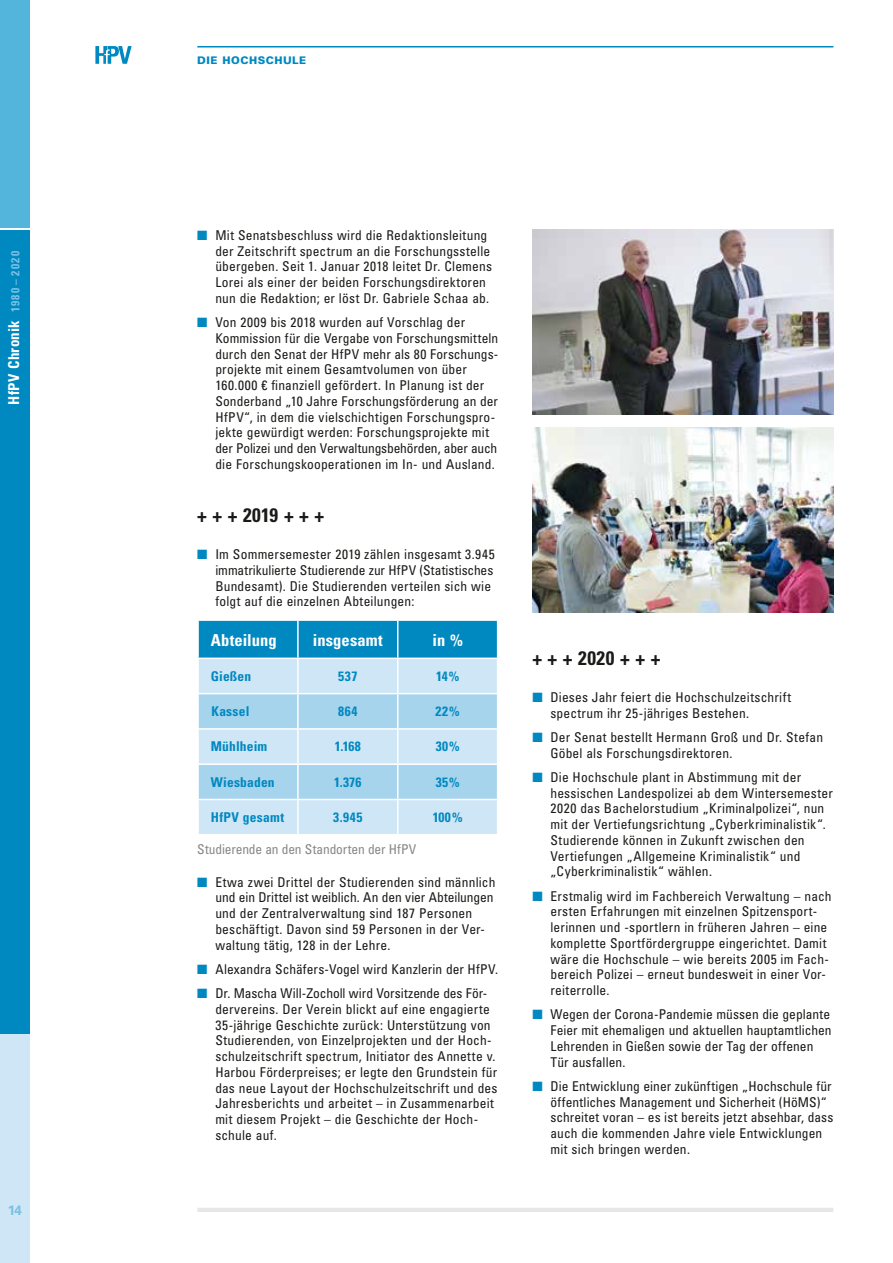
<style>
.page{position:relative;width:893px;height:1263px;background:#fff}
.page>*{position:absolute;margin:0;border:0;box-sizing:border-box;transform-origin:0 0}
.t1{font:700 condensed 19.5px "Univers LT Std";letter-spacing:.03em;color:#1a1a18}
.t2{font:700 condensed 16.5px "Univers LT Std";letter-spacing:.005em;color:#fff}
.t3{font:700 condensed 15px "Univers LT Std";letter-spacing:.015em;color:#fff}
.t4{font:condensed 13.5px/15.8px "Univers LT Std";letter-spacing:.01em;color:#1a1a18}
.t5{font:700 condensed 13.5px "Univers LT Std";letter-spacing:.015em;color:#0088c1}
.t6{font:condensed 13.5px "Univers LT Std";letter-spacing:-.015em;color:#878786}
.t7{font:700 13.5px "Univers LT Std";color:#79c1e3}
.t8{font:900 10.5px "Univers LT Std";letter-spacing:.045em;color:#0088c1}
.s1{font-size:11.7px;color:#79c1e3}
.s2{color:#0088c1}
</style>
<div class="page">
<div style="left:0;top:1033px;width:30px;height:230px;background:#cee6f5"></div>
<div style="left:0;top:230px;width:30px;height:803px;background:#0088c1"></div>
<svg style="left:95px;top:46px;width:37px;height:18px"></svg>
<hr style="left:197px;top:1208px;width:636px;height:4px;background:#e7e7e7">
<div style="left:0;top:0;width:30px;height:227px;background:#53b4dc"></div>
<hr style="left:197px;top:46px;width:636px;height:1px;background:#0088c1">
<div style="left:199px;top:621px;width:298px;height:37px;background:#0088c1"></div>
<div style="left:199px;top:659px;width:298px;height:175px;background:#cee6f5"></div>
<svg style="left:199px;top:694px;width:298px;height:105px;background:#b3daef"></svg>
<hr style="left:197px;top:728px;width:101px;height:2px;background:#fff">
<hr style="left:298px;top:728px;width:100px;height:2px;background:#fff">
<hr style="left:398px;top:728px;width:100px;height:2px;background:#fff">
<hr style="left:197px;top:763px;width:101px;height:2px;background:#fff">
<hr style="left:298px;top:763px;width:100px;height:2px;background:#fff">
<hr style="left:398px;top:763px;width:100px;height:2px;background:#fff">
<hr style="left:197px;top:799px;width:101px;height:1px;background:#fff">
<hr style="left:298px;top:799px;width:100px;height:1px;background:#fff">
<hr style="left:398px;top:799px;width:100px;height:1px;background:#fff">
<hr style="left:297px;top:621px;width:2px;height:37px;background:#fff">
<hr style="left:297px;top:659px;width:2px;height:34px;background:#fff">
<hr style="left:297px;top:694px;width:2px;height:34px;background:#fff">
<hr style="left:297px;top:730px;width:2px;height:33px;background:#fff">
<hr style="left:297px;top:765px;width:2px;height:34px;background:#fff">
<hr style="left:297px;top:800px;width:2px;height:34px;background:#fff">
<hr style="left:197px;top:693px;width:101px;height:1px;background:#fff">
<hr style="left:298px;top:693px;width:100px;height:1px;background:#fff">
<hr style="left:398px;top:693px;width:100px;height:1px;background:#fff">
<hr style="left:397px;top:621px;width:1px;height:37px;background:#fff">
<hr style="left:397px;top:659px;width:1px;height:34px;background:#fff">
<hr style="left:397px;top:694px;width:1px;height:34px;background:#fff">
<hr style="left:397px;top:730px;width:1px;height:33px;background:#fff">
<hr style="left:397px;top:765px;width:1px;height:34px;background:#fff">
<hr style="left:397px;top:800px;width:1px;height:34px;background:#fff">
<img style="left:532px;top:230px;width:301px;height:184px">
<img style="left:532px;top:427px;width:301px;height:185px">
<p class="t3" style="left:5px;top:405px;width:156px;rotate:-90deg">HfPV Chronik <span class="s1">1980 – 2020</span></p>
<p class="t7" style="left:8px;top:1203px;width:16px">14</p>
<p class="t8" style="left:197px;top:53px;width:110px">DIE HOCHSCHULE</p>
<p class="t4" style="left:215px;top:227px;width:278px;text-indent:-18px"><span class="s2">■</span> Mit Senatsbeschluss wird die Redaktionsleitung der Zeitschrift spectrum an die Forschungsstelle übergeben. Seit 1. Januar 2018 leitet Dr. Clemens Lorei als einer der beiden Forschungsdirektoren nun die Redaktion; er löst Dr. Gabriele Schaa ab.</p>
<p class="t4" style="left:215px;top:314px;width:284px;text-indent:-18px"><span class="s2">■</span> Von 2009 bis 2018 wurden auf Vorschlag der Kommission für die Vergabe von Forschungsmitteln durch den Senat der HfPV mehr als 80 Forschungs&shy;projekte mit einem Gesamtvolumen von über 160.000 € finanziell gefördert. In Planung ist der Sonderband „10 Jahre Forschungsförderung an der HfPV“, in dem die vielschichtigen Forschungspro&shy;jekte gewürdigt werden: Forschungsprojekte mit der Polizei und den Verwaltungsbehörden, aber auch die Forschungskooperationen im In- und Ausland.</p>
<h1 class="t1" style="left:197px;top:503px;width:128px">+ + + 2019 + + +</h1>
<p class="t4" style="left:215px;top:546px;width:281px;text-indent:-18px"><span class="s2">■</span> Im Sommersemester 2019 zählen insgesamt 3.945 immatrikulierte Studierende zur HfPV (Statistisches Bundesamt). Die Studierenden verteilen sich wie folgt auf die einzelnen Abteilungen:</p>
<p class="t2" style="left:211px;top:630px;width:67px">Abteilung</p>
<p class="t2" style="left:313px;top:630px;width:71px">insgesamt</p>
<p class="t2" style="left:432px;top:630px;width:32px">in %</p>
<p class="t5" style="left:211px;top:668px;width:42px">Gießen</p>
<p class="t5" style="left:338px;top:668px;width:21px">537</p>
<p class="t5" style="left:436px;top:668px;width:25px">14%</p>
<p class="t5" style="left:212px;top:703px;width:39px">Kassel</p>
<p class="t5" style="left:338px;top:703px;width:21px">864</p>
<p class="t5" style="left:436px;top:703px;width:26px">22%</p>
<p class="t5" style="left:211px;top:738px;width:58px">Mühlheim</p>
<p class="t5" style="left:335px;top:738px;width:28px">1.168</p>
<p class="t5" style="left:436px;top:738px;width:26px">30%</p>
<p class="t5" style="left:211px;top:774px;width:65px">Wiesbaden</p>
<p class="t5" style="left:334px;top:774px;width:29px">1.376</p>
<p class="t5" style="left:436px;top:774px;width:25px">35%</p>
<p class="t5" style="left:211px;top:809px;width:75px">HfPV gesamt</p>
<p class="t5" style="left:333px;top:809px;width:31px">3.945</p>
<p class="t5" style="left:433px;top:809px;width:31px">100%</p>
<p class="t6" style="left:197px;top:840px;width:221px">Studierende an den Standorten der HfPV</p>
<p class="t4" style="left:215px;top:874px;width:282px;text-indent:-18px"><span class="s2">■</span> Etwa zwei Drittel der Studierenden sind männlich und ein Drittel ist weiblich. An den vier Abteilungen und der Zentralverwaltung sind 187 Personen beschäftigt. Davon sind 59 Personen in der Ver&shy;waltung tätig, 128 in der Lehre.</p>
<p class="t4" style="left:197px;top:961px;width:302px"><span class="s2">■</span> Alexandra Schäfers-Vogel wird Kanzlerin der HfPV.</p>
<p class="t4" style="left:215px;top:985px;width:284px;text-indent:-18px"><span class="s2">■</span> Dr. Mascha Will-Zocholl wird Vorsitzende des För&shy;dervereins. Der Verein blickt auf eine engagierte 35-jährige Geschichte zurück: Unterstützung von Studierenden, von Einzelprojekten und der Hoch&shy;schulzeitschrift spectrum, Initiator des Annette v.<br>Harbou Förderpreises; er legte den Grundstein für das neue Layout der Hochschulzeitschrift und des Jahresberichts und arbeitet – in Zusammenarbeit mit diesem Projekt – die Geschichte der Hoch&shy;schule auf.</p>
<h1 class="t1" style="left:532px;top:646px;width:130px">+ + + 2020 + + +</h1>
<p class="t4" style="left:550px;top:689px;width:242px;text-indent:-18px"><span class="s2">■</span> Dieses Jahr feiert die Hochschulzeitschrift spectrum ihr 25-jähriges Bestehen.</p>
<p class="t4" style="left:550px;top:729px;width:274px;text-indent:-18px"><span class="s2">■</span> Der Senat bestellt Hermann Groß und Dr. Stefan<br>Göbel als Forschungsdirektoren.</p>
<p class="t4" style="left:550px;top:769px;width:284px;text-indent:-18px"><span class="s2">■</span> Die Hochschule plant in Abstimmung mit der hessischen Landespolizei ab dem Wintersemester 2020 das Bachelorstudium „Kriminalpolizei“, nun mit der Vertiefungsrichtung „Cyberkriminalistik“.<br>Studierende können in Zukunft zwischen den Vertiefungen „Allgemeine Kriminalistik“ und „Cyberkriminalistik“ wählen.</p>
<p class="t4" style="left:550px;top:888px;width:283px;text-indent:-18px"><span class="s2">■</span> Erstmalig wird im Fachbereich Verwaltung – nach ersten Erfahrungen mit einzelnen Spitzensport&shy;lerinnen und -sportlern in früheren Jahren – eine komplette Sportfördergruppe eingerichtet. Damit wäre die Hochschule – wie bereits 2005 im Fach&shy;bereich Polizei – erneut bundesweit in einer Vor&shy;reiterrolle.</p>
<p class="t4" style="left:550px;top:1006px;width:283px;text-indent:-18px"><span class="s2">■</span> Wegen der Corona-Pandemie müssen die geplante Feier mit ehemaligen und aktuellen hauptamtlichen Lehrenden in Gießen sowie der Tag der offenen Tür ausfallen.</p>
<p class="t4" style="left:550px;top:1078px;width:284px;text-indent:-18px"><span class="s2">■</span> Die Entwicklung einer zukünftigen „Hochschule für öffentliches Management und Sicherheit (HöMS)“ schreitet voran – es ist bereits jetzt absehbar, dass auch die kommenden Jahre viele Entwicklungen mit sich bringen werden.</p>
</div>
